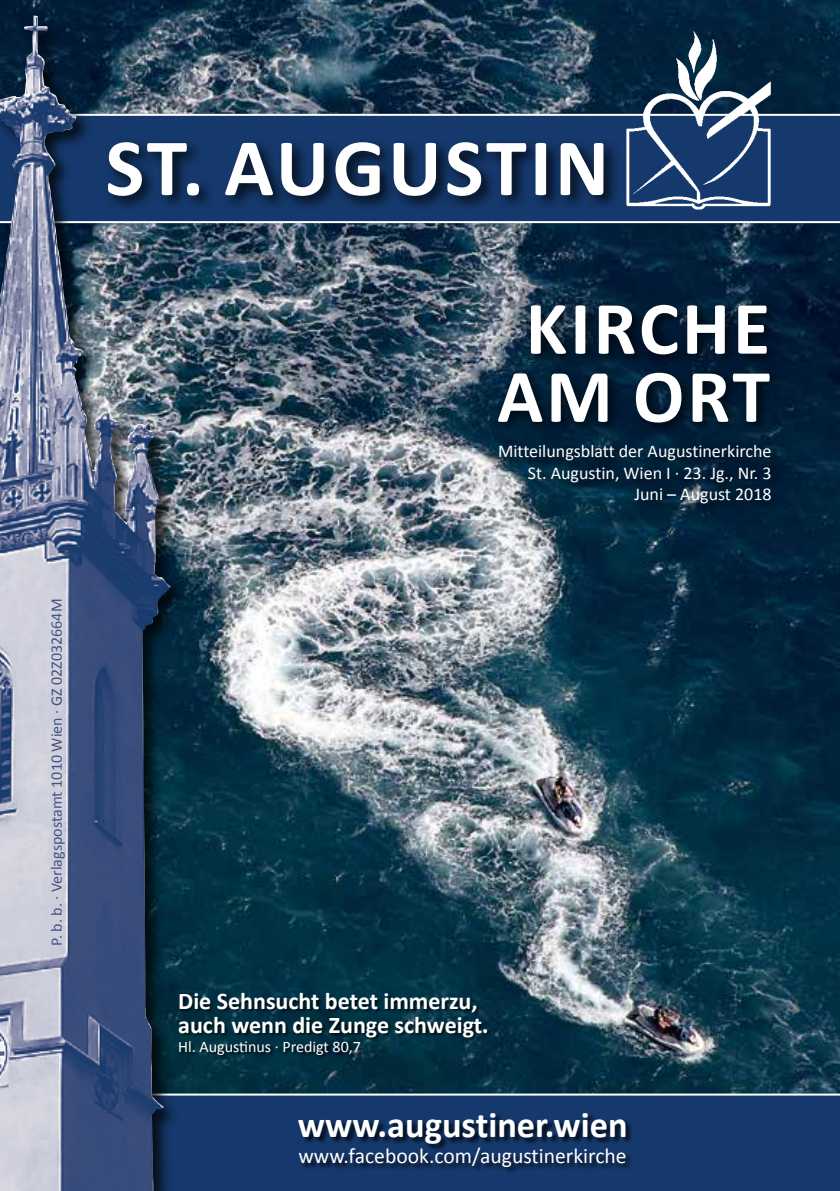
<style>
.page{position:relative;width:840px;height:1191px;background:#fff}
.page>*{position:absolute;margin:0;border:0;box-sizing:border-box;transform-origin:0 0}
.t1{font:700 82px "Calibri";letter-spacing:.04em;color:#fff}
.t2{font:700 76px/68px "Calibri";letter-spacing:.04em;color:#fff;text-align:center}
.t3{font:700 36.4px "Calibri";color:#fff}
.t4{font:700 24px/24px "Calibri";color:#fff}
.t5{font:21.6px "Calibri";color:#fff}
.t6{font:18px/21.6px "Calibri";color:#fff;text-align:right}
.t7{font:16px "Calibri";color:#435380}
.t8{font:16px "Calibri";color:#fff}
</style>
<div class="page">
<img style="left:0;top:0;width:839px;height:1093px">
<div style="left:188px;top:1093px;width:651px;height:98px;background:#15396c"></div>
<svg style="left:188px;top:114px;width:651px;height:109px;background:#294a78"></svg>
<div style="left:298px;top:1112px;width:335px;height:61px;background:#000;opacity:.75"></div>
<div style="left:0;top:14px;width:188px;height:1177px;background:#000;opacity:.75"></div>
<img style="left:0;top:26px;width:171px;height:1165px">
<div style="left:103px;top:137px;width:516px;height:75px;background:#000;opacity:.75"></div>
<div style="left:179px;top:992px;width:312px;height:67px;background:#000;opacity:.75"></div>
<img style="left:624px;top:114px;width:150px;height:95px">
<img style="left:624px;top:16px;width:150px;height:98px">
<div style="left:491px;top:298px;width:293px;height:220px;background:#000;opacity:.75"></div>
<h1 class="t1" style="left:105px;top:115px;width:505px">St. Augustin</h1>
<p class="t7" style="left:46px;top:945px;width:348px;rotate:-90deg">P. b. b. · Verlagspostamt 1010 Wien · GZ 02Z032664M</p>
<h2 class="t2" style="left:497px;top:294px;width:274px">Kirche am Ort</h2>
<p class="t6" style="left:497px;top:440px;width:275px">Mitteilungsblatt der Augustinerkirche<br>St. Augustin, Wien I · 23. Jg., Nr. 3<br>Juni – August 2018</p>
<h3 class="t4" style="left:178px;top:989px;width:312px">Die Sehnsucht betet immerzu, auch wenn die Zunge schweigt.</h3>
<p class="t8" style="left:178px;top:1036px;width:184px">Hl. Augustinus · Predigt 80,7</p>
<h3 class="t3" style="left:297px;top:1101px;width:331px">www.augustiner.wien</h3>
<p class="t5" style="left:298px;top:1141px;width:329px">www.facebook.com/augustinerkirche</p>
</div>
